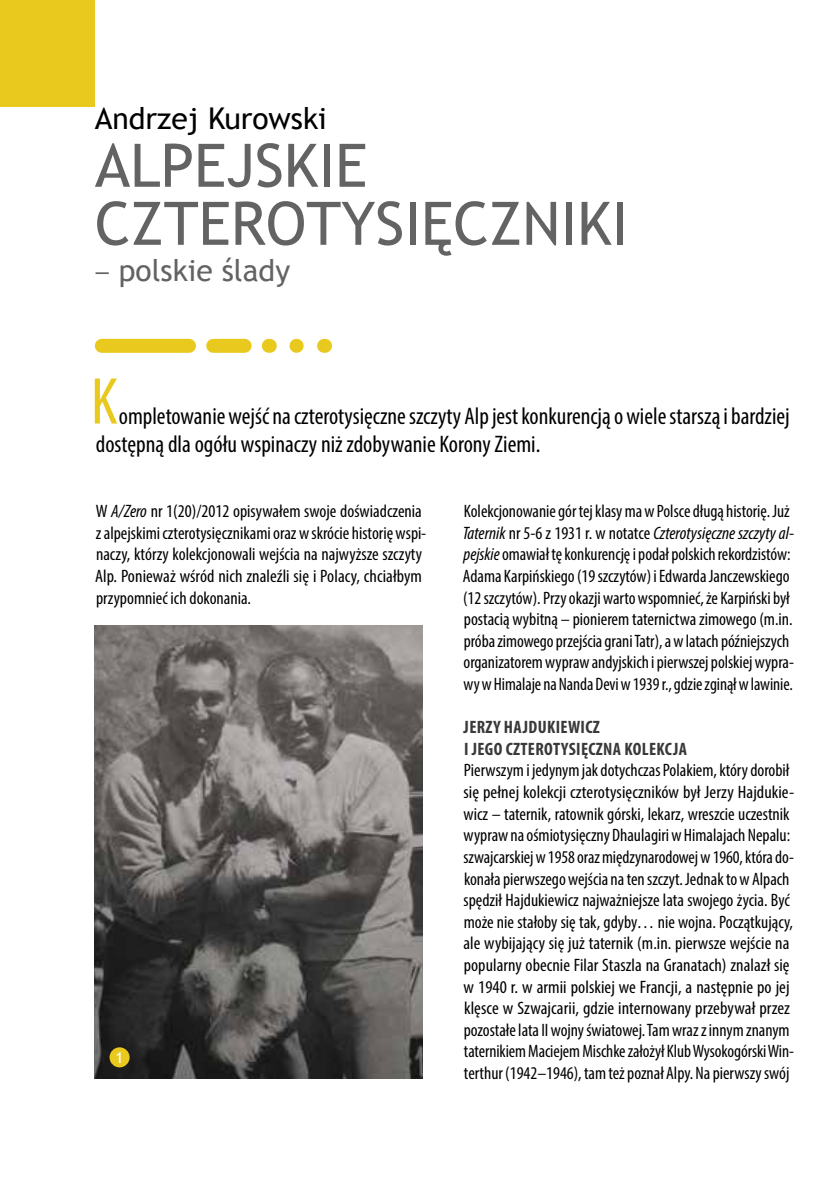
<style>
.page{position:relative;width:840px;height:1191px;background:#fff}
.page>*{position:absolute;margin:0;border:0;box-sizing:border-box;transform-origin:0 0}
.t1{font:condensed 66.8px "Myriad Pro";color:#e9c91e}
.t2{font:60px/58px "Trebuchet MS";color:#636363}
.t3{font:30px "Trebuchet MS";color:#000}
.t4{font:30px "Trebuchet MS";color:#636363}
.t5{font:condensed 24px/28.8px "Myriad Pro";color:#000}
.t6{font:condensed 18px/21.6px "Myriad Pro";color:#000}
.t7{font:700 condensed 18px/21.6px "Myriad Pro";letter-spacing:.02em;color:#393939}
.t8{font:15.4px "Trebuchet MS";color:#fff}
.s1{font-family:"Myriad Pro";font-stretch:condensed}
.s2{font-style:italic}
</style>
<div class="page">
<img style="left:95px;top:625px;width:327px;height:454px">
<div style="left:102px;top:339px;width:87px;height:14px;background:#e9c91e"></div>
<svg style="left:296px;top:339px;width:8px;height:14px"></svg>
<svg style="left:269px;top:339px;width:1px;height:14px"></svg>
<svg style="left:324px;top:339px;width:1px;height:14px"></svg>
<div style="left:213px;top:339px;width:31px;height:14px;background:#e9c91e"></div>
<div style="left:109px;top:1047px;width:20px;height:20px;background:#e9c91e;border-radius:50%"></div>
<div style="left:0;top:0;width:95px;height:107px;background:#e9c91e"></div>
<h3 class="t3" style="left:95px;top:100px;width:233px">Andrzej Kurowski</h3>
<h2 class="t2" style="left:95px;top:137px;width:535px">ALPEJSKIE<br>CZTEROTYSIĘCZNIKI</h2>
<h3 class="t4" style="left:95px;top:252px;width:197px"><span class="s1">–</span> polskie ślady</h3>
<h1 class="t1" style="left:91px;top:361px;width:28px">K</h1>
<h3 class="t5" style="left:96px;top:401px;width:695px;text-indent:23px">ompletowanie wejść na czterotysięczne szczyty Alp jest konkurencją o wiele starszą i bardziej dostępną dla ogółu wspinaczy niż zdobywanie Korony Ziemi.</h3>
<p class="t6" style="left:95px;top:500px;width:332px">W <span class="s2">A/Zero</span> nr 1(20)/2012 opisywałem swoje doświadczenia z alpejskimi czterotysięcznikami oraz w skrócie historię wspi&shy;naczy, którzy kolekcjonowali wejścia na najwyższe szczyty Alp. Ponieważ wśród nich znaleźli się i Polacy, chciałbym przypomnieć ich dokonania.</p>
<p class="t6" style="left:462px;top:500px;width:332px">Kolekcjonowanie gór tej klasy ma w Polsce długą historię. Już <span class="s2">Taternik</span> nr 5-6 z 1931 r. w notatce <span class="s2">Czterotysięczne szczyty al&shy;pejskie</span> omawiał tę konkurencję i podał polskich rekordzistów:<br>Adama Karpińskiego (19 szczytów) i Edwarda Janczewskiego (12 szczytów). Przy okazji warto wspomnieć, że Karpiński był postacią wybitną – pionierem taternictwa zimowego (m.in. próba zimowego przejścia grani Tatr), a w latach późniejszych organizatorem wypraw andyjskich i pierwszej polskiej wypra&shy;wy w Himalaje na Nanda Devi w 1939 r., gdzie zginął w lawinie.</p>
<p class="t7" style="left:463px;top:716px;width:225px">JERZY HAJDUKIEWICZ<br>I JEGO CZTEROTYSIĘCZNA KOLEKCJA</p>
<p class="t6" style="left:463px;top:759px;width:332px">Pierwszym i jedynym jak dotychczas Polakiem, który dorobił się pełnej kolekcji czterotysięczników był Jerzy Hajdukie&shy;wicz – taternik, ratownik górski, lekarz, wreszcie uczestnik wypraw na ośmiotysięczny Dhaulagiri w Himalajach Nepalu: szwajcarskiej w 1958 oraz międzynarodowej w 1960, która do&shy;konała pierwszego wejścia na ten szczyt. Jednak to w Alpach spędził Hajdukiewicz najważniejsze lata swojego życia. Być może nie stałoby się tak, gdyby… nie wojna. Początkujący, ale wybijający się już taternik (m.in. pierwsze wejście na popularny obecnie Filar Staszla na Granatach) znalazł się w 1940 r. w armii polskiej we Francji, a następnie po jej klęsce w Szwajcarii, gdzie internowany przebywał przez pozostałe lata II wojny światowej. Tam wraz z innym znanym taternikiem Maciejem Mischke założył Klub Wysokogórski Win&shy;terthur (1942–1946), tam też poznał Alpy. Na pierwszy swój</p>
<p class="t8" style="left:115px;top:1048px;width:10px">1</p>
</div>
